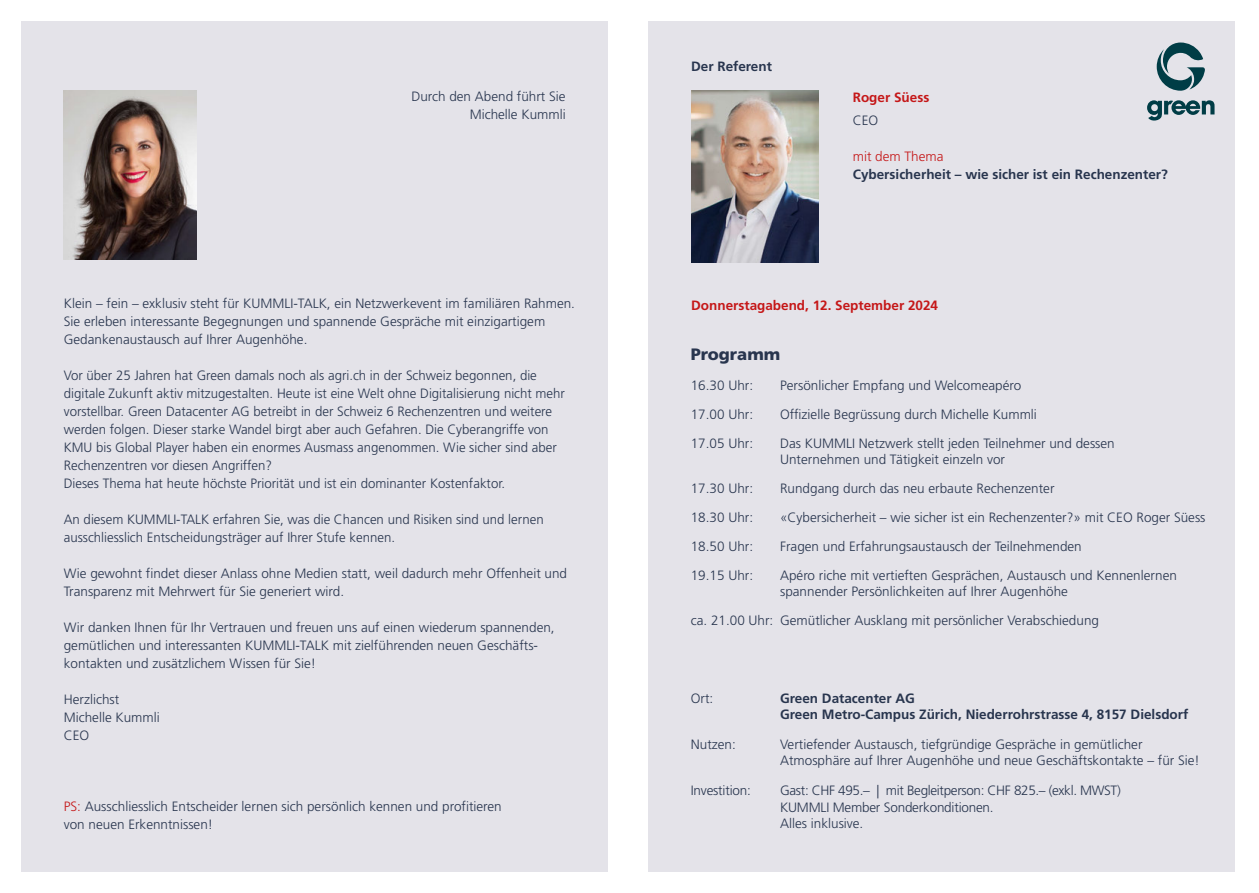
<style>
.page{position:relative;width:1259px;height:893px;background:#fff}
.page>*{position:absolute;margin:0;border:0;box-sizing:border-box;transform-origin:0 0}
.t1{font:900 16.5px "Frutiger LT Std";color:#28354e}
.t2{font:300 13.5px/18px "Frutiger LT Std";color:#28354e}
.t3{font:700 13.5px/16.2px "Frutiger LT Std";color:#28354e}
.t4{font:700 13.5px "Frutiger LT Std";color:#c51718}
.t5{font:300 13.5px "Frutiger LT Std";color:#c51718}
.s1{color:#c51718}
</style>
<div class="page">
<div style="left:21px;top:21px;width:587px;height:851px;background:#e4e3e9"></div>
<div style="left:648px;top:21px;width:587px;height:851px;background:#e4e3e9"></div>
<img style="left:64px;top:91px;width:133px;height:169px">
<img style="left:691px;top:91px;width:128px;height:171px">
<svg style="left:1147px;top:100px;width:67px;height:21px"></svg>
<svg style="left:1156px;top:43px;width:49px;height:48px"></svg>
<p class="t2" style="left:411px;top:87px;width:156px;text-align:right">Durch den Abend führt Sie<br>Michelle Kummli</p>
<p class="t2" style="left:64px;top:295px;width:513px">Klein – fein – exklusiv steht für KUMMLI-TALK, ein Netzwerkevent im familiären Rahmen.<br>Sie erleben interessante Begegnungen und spannende Gespräche mit einzigartigem<br>Gedankenaustausch auf Ihrer Augenhöhe.</p>
<p class="t2" style="left:64px;top:367px;width:503px">Vor über 25 Jahren hat Green damals noch als agri.ch in der Schweiz begonnen, die digitale Zukunft aktiv mitzugestalten. Heute ist eine Welt ohne Digitalisierung nicht mehr vorstellbar. Green Datacenter AG betreibt in der Schweiz 6 Rechenzentren und weitere werden folgen. Dieser starke Wandel birgt aber auch Gefahren. Die Cyberangriffe von KMU bis Global Player haben ein enormes Ausmass angenommen. Wie sicher sind aber Rechenzentren vor diesen Angriffen?<br>Dieses Thema hat heute höchste Priorität und ist ein dominanter Kostenfaktor.</p>
<p class="t2" style="left:64px;top:511px;width:481px">An diesem KUMMLI-TALK erfahren Sie, was die Chancen und Risiken sind und lernen ausschliesslich Entscheidungsträger auf Ihrer Stufe kennen.</p>
<p class="t2" style="left:64px;top:565px;width:505px">Wie gewohnt findet dieser Anlass ohne Medien statt, weil dadurch mehr Offenheit und<br>Transparenz mit Mehrwert für Sie generiert wird.</p>
<p class="t2" style="left:64px;top:619px;width:492px">Wir danken Ihnen für Ihr Vertrauen und freuen uns auf einen wiederum spannenden, gemütlichen und interessanten KUMMLI-TALK mit zielführenden neuen Geschäfts&shy;kontakten und zusätzlichem Wissen für Sie!</p>
<p class="t2" style="left:64px;top:691px;width:97px">Herzlichst<br>Michelle Kummli<br>CEO</p>
<p class="t2" style="left:64px;top:798px;width:439px"><span class="s1">PS:</span> Ausschliesslich Entscheider lernen sich persönlich kennen und profitieren von neuen Erkenntnissen!</p>
<p class="t3" style="left:691px;top:58px;width:82px">Der Referent</p>
<p class="t4" style="left:853px;top:90px;width:78px">Roger Süess</p>
<p class="t2" style="left:853px;top:111px;width:27px">CEO</p>
<p class="t5" style="left:853px;top:148px;width:92px">mit dem Thema</p>
<p class="t3" style="left:853px;top:166px;width:317px">Cybersicherheit – wie sicher ist ein Rechenzenter?</p>
<p class="t4" style="left:691px;top:297px;width:248px">Donnerstagabend, 12. September 2024</p>
<p class="t1" style="left:691px;top:345px;width:91px">Programm</p>
<p class="t2" style="left:691px;top:377px;width:64px">16.30 Uhr:</p>
<p class="t2" style="left:780px;top:377px;width:243px">Persönlicher Empfang und Welcomeapéro</p>
<p class="t2" style="left:691px;top:406px;width:64px">17.00 Uhr:</p>
<p class="t2" style="left:780px;top:406px;width:258px">Offizielle Begrüssung durch Michelle Kummli</p>
<p class="t2" style="left:691px;top:435px;width:64px">17.05 Uhr:</p>
<p class="t2" style="left:780px;top:435px;width:336px;line-height:16.2px">Das KUMMLI Netzwerk stellt jeden Teilnehmer und dessen<br>Unternehmen und Tätigkeit einzeln vor</p>
<p class="t2" style="left:691px;top:480px;width:64px">17.30 Uhr:</p>
<p class="t2" style="left:780px;top:480px;width:276px">Rundgang durch das neu erbaute Rechenzenter</p>
<p class="t2" style="left:691px;top:509px;width:64px">18.30 Uhr:</p>
<p class="t2" style="left:780px;top:509px;width:427px">«Cybersicherheit – wie sicher ist ein Rechenzenter?» mit CEO Roger Süess</p>
<p class="t2" style="left:691px;top:538px;width:64px">18.50 Uhr:</p>
<p class="t2" style="left:780px;top:538px;width:303px">Fragen und Erfahrungsaustausch der Teilnehmenden</p>
<p class="t2" style="left:691px;top:567px;width:64px">19.15 Uhr:</p>
<p class="t2" style="left:780px;top:568px;width:398px;line-height:16.2px">Apéro riche mit vertieften Gesprächen, Austausch und Kennenlernen spannender Persönlichkeiten auf Ihrer Augenhöhe</p>
<p class="t2" style="left:691px;top:612px;width:410px">ca. 21.00 Uhr: Gemütlicher Ausklang mit persönlicher Verabschiedung</p>
<p class="t2" style="left:691px;top:690px;width:24px">Ort:</p>
<p class="t3" style="left:780px;top:690px;width:410px">Green Datacenter AG<br>Green Metro-Campus Zürich, Niederrohrstrasse 4, 8157 Dielsdorf</p>
<p class="t2" style="left:691px;top:736px;width:47px">Nutzen:</p>
<p class="t2" style="left:780px;top:737px;width:421px;line-height:16.2px">Vertiefender Austausch, tiefgründige Gespräche in gemütlicher<br>Atmosphäre auf Ihrer Augenhöhe und neue Geschäftskontakte – für Sie!</p>
<p class="t2" style="left:691px;top:782px;width:62px">Investition:</p>
<p class="t2" style="left:780px;top:783px;width:342px;line-height:16.5px">Gast: CHF 495.– | mit Begleitperson: CHF 825.– (exkl. MWST)<br>KUMMLI Member Sonderkonditionen.<br>Alles inklusive.</p>
</div>
